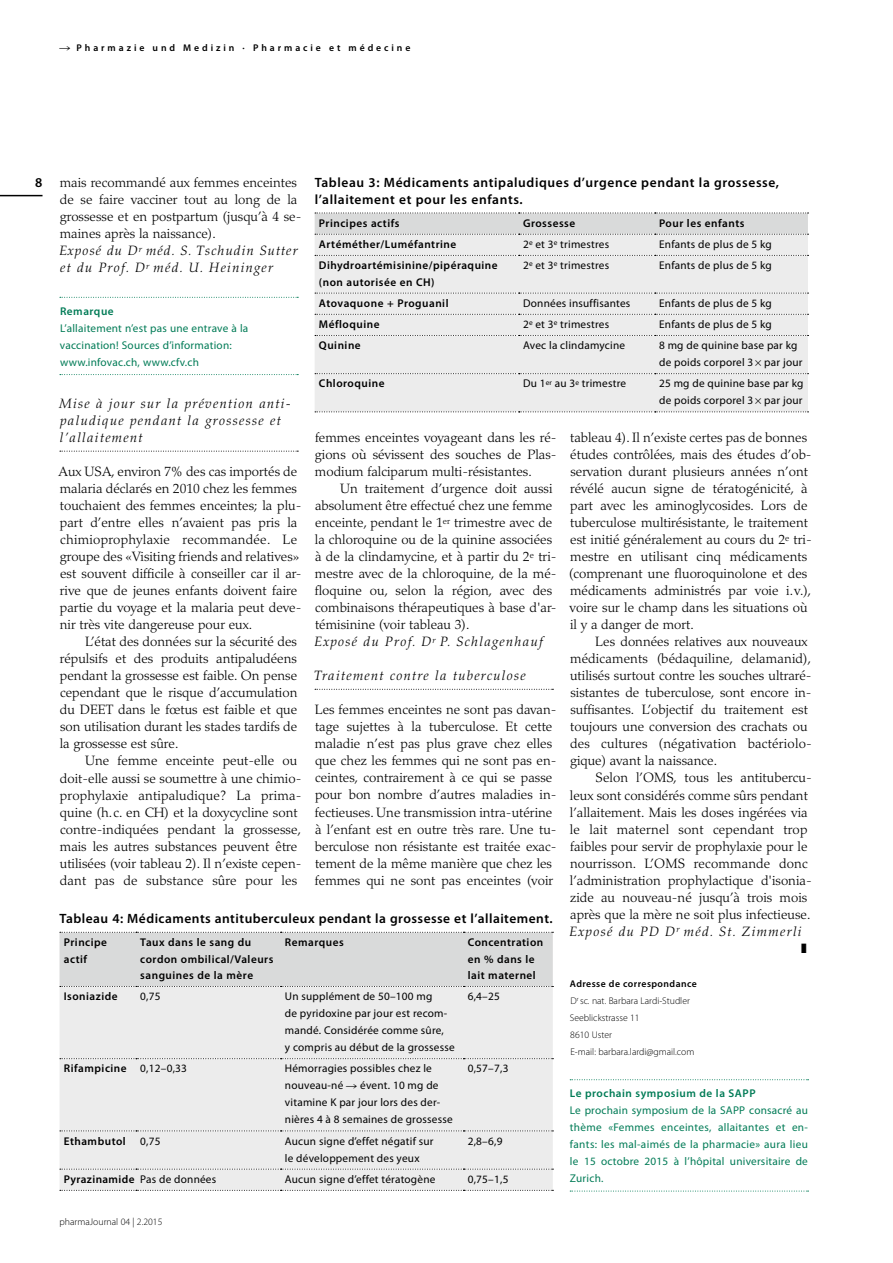
<style>
.page{position:relative;width:893px;height:1263px;background:#fff}
.page>*{position:absolute;margin:0;border:0;box-sizing:border-box;transform-origin:0 0}
.t1{font:300 13.5px/17px "Palatino LT Std";color:#000}
.t2{font:600 13.5px/17px "Myriad Pro";letter-spacing:.04em;color:#000}
.t3{font:italic 300 13.5px/17px "Palatino LT Std";letter-spacing:.1em;color:#000}
.t4{font:11.25px/17px "Myriad Pro";letter-spacing:.02em;color:#000}
.t5{font:600 11.25px/16.5px "Myriad Pro";letter-spacing:.045em;color:#000}
.t6{font:11.25px/17px "Myriad Pro";letter-spacing:.02em;color:#007b56}
.t7{font:600 11.25px "Myriad Pro";letter-spacing:.045em;color:#007b56}
.t8{font:300 9.75px/17px "Myriad Pro";color:#000}
.t9{font:600 9.75px "Myriad Pro";letter-spacing:.3em;color:#000}
.s1{font-style:italic}
.s2{font-weight:400}
.s3{font-weight:600}
</style>
<div class="page">
<hr style="left:0;top:195px;width:43px;height:1px;background:#000">
<svg style="left:60px;top:297px;width:238px;height:1px"></svg>
<svg style="left:60px;top:374px;width:238px;height:1px"></svg>
<svg style="left:60px;top:451px;width:238px;height:1px"></svg>
<svg style="left:315px;top:689px;width:238px;height:1px"></svg>
<div style="left:315px;top:235px;width:493px;height:176px;background:#ececec"></div>
<svg style="left:315px;top:255px;width:493px;height:1px"></svg>
<svg style="left:315px;top:293px;width:493px;height:1px"></svg>
<svg style="left:315px;top:314px;width:493px;height:1px"></svg>
<svg style="left:315px;top:335px;width:493px;height:1px"></svg>
<svg style="left:315px;top:373px;width:493px;height:1px"></svg>
<svg style="left:315px;top:411px;width:493px;height:1px"></svg>
<svg style="left:315px;top:213px;width:493px;height:22px;background:#d6d7d7"></svg>
<div style="left:60px;top:987px;width:493px;height:203px;background:#ececec"></div>
<svg style="left:60px;top:1058px;width:493px;height:1px"></svg>
<svg style="left:60px;top:1130px;width:493px;height:1px"></svg>
<svg style="left:60px;top:1169px;width:493px;height:1px"></svg>
<svg style="left:60px;top:1190px;width:493px;height:1px"></svg>
<div style="left:60px;top:932px;width:493px;height:55px;background:#d9dada"></div>
<svg style="left:570px;top:1079px;width:238px;height:1px"></svg>
<svg style="left:570px;top:1191px;width:238px;height:1px"></svg>
<svg style="left:755px;top:360px;width:6px;height:6px"></svg>
<svg style="left:755px;top:399px;width:6px;height:5px"></svg>
<p class="t9" style="left:60px;top:42px;width:352px">→ Pharmazie und Medizin · Pharmacie et médecine</p>
<p class="t2" style="left:35px;top:174px;width:9px">8</p>
<p class="t1" style="left:59px;top:174px;width:244px">mais recommandé aux femmes enceintes de se faire vacciner tout au long de la grossesse et en postpartum (jusqu’à 4 se&shy;maines après la naissance).<br><span class="s1">Exposé du D</span><sup>r</sup> <span class="s1">méd. S. Tschudin Sutter et du Prof. D</span><sup>r</sup> <span class="s1">méd. U. Heininger</span></p>
<p class="t7" style="left:60px;top:305px;width:55px">Remarque</p>
<p class="t6" style="left:60px;top:320px;width:190px">L’allaitement n’est pas une entrave à la vaccination! Sources d’information: www.infovac.ch, www.cfv.ch</p>
<p class="t3" style="left:59px;top:395px;width:233px">Mise à jour sur la prévention anti&shy;paludique pendant la grossesse et l’allaitement</p>
<p class="t1" style="left:59px;top:463px;width:244px">Aux USA, environ 7% des cas importés de malaria déclarés en 2010 chez les femmes touchaient des femmes enceintes; la plu&shy;part d’entre elles n’avaient pas pris la chimioprophylaxie recommandée. Le groupe des «Visiting friends and relatives» est souvent difficile à conseiller car il ar&shy;rive que de jeunes enfants doivent faire partie du voyage et la malaria peut deve&shy;nir très vite dangereuse pour eux.</p>
<p class="t1" style="left:60px;top:634px;width:239px;text-align:justify;text-indent:25px">L’état des données sur la sécurité des répulsifs et des produits antipaludéens pendant la grossesse est faible. On pense cependant que le risque d’accumulation du DEET dans le fœtus est faible et que son utilisation durant les stades tardifs de la grossesse est sûre.</p>
<p class="t1" style="left:60px;top:753px;width:243px;text-indent:25px">Une femme enceinte peut-elle ou doit-elle aussi se soumettre à une chimio&shy;prophylaxie antipaludique? La prima&shy;quine (h.c. en CH) et la doxycycline sont contre-indiquées pendant la grossesse, mais les autres substances peuvent être utilisées (voir tableau 2). Il n’existe cepen&shy;dant pas de substance sûre pour les</p>
<p class="t2" style="left:315px;top:174px;width:466px">Tableau 3: Médicaments antipaludiques d’urgence pendant la grossesse, l’allaitement et pour les enfants.</p>
<p class="t5" style="left:319px;top:215px;width:82px">Principes actifs</p>
<p class="t5" style="left:523px;top:215px;width:54px">Grossesse</p>
<p class="t5" style="left:659px;top:215px;width:87px">Pour les enfants</p>
<p class="t5" style="left:319px;top:236px;width:139px">Artéméther/Luméfantrine</p>
<p class="t4" style="left:523px;top:236px;width:88px">2<sup>e</sup> et 3<sup>e</sup> trimestres</p>
<p class="t4" style="left:659px;top:236px;width:114px">Enfants de plus de 5 kg</p>
<p class="t5" style="left:319px;top:257px;width:180px">Dihydroartémisinine/pipéraquine (non autorisée en CH)</p>
<p class="t4" style="left:523px;top:257px;width:88px">2<sup>e</sup> et 3<sup>e</sup> trimestres</p>
<p class="t4" style="left:659px;top:257px;width:114px">Enfants de plus de 5 kg</p>
<p class="t5" style="left:319px;top:295px;width:131px">Atovaquone + Proguanil</p>
<p class="t4" style="left:523px;top:295px;width:109px">Données insuffisantes</p>
<p class="t4" style="left:659px;top:295px;width:114px">Enfants de plus de 5 kg</p>
<p class="t5" style="left:319px;top:316px;width:62px">Méfloquine</p>
<p class="t4" style="left:523px;top:316px;width:88px">2<sup>e</sup> et 3<sup>e</sup> trimestres</p>
<p class="t4" style="left:659px;top:316px;width:114px">Enfants de plus de 5 kg</p>
<p class="t5" style="left:319px;top:337px;width:43px">Quinine</p>
<p class="t4" style="left:523px;top:337px;width:104px">Avec la clindamycine</p>
<p class="t4" style="left:659px;top:337px;width:145px">8 mg de quinine base par kg de poids corporel 3 par jour</p>
<p class="t5" style="left:319px;top:376px;width:67px">Chloroquine</p>
<p class="t4" style="left:523px;top:375px;width:105px">Du 1<sup>er</sup> au 3<sup>e</sup> trimestre</p>
<p class="t4" style="left:659px;top:375px;width:146px">25 mg de quinine base par kg de poids corporel 3 par jour</p>
<p class="t1" style="left:569px;top:429px;width:244px">tableau 4). Il n’existe certes pas de bonnes études contrôlées, mais des études d’ob&shy;servation durant plusieurs années n’ont révélé aucun signe de tératogénicité, à part avec les aminoglycosides. Lors de tuberculose multirésistante, le traitement est initié généralement au cours du 2<sup>e</sup> tri&shy;mestre en utilisant cinq médicaments (comprenant une fluoroquinolone et des médicaments administrés par voie i.v.), voire sur le champ dans les situations où il y a danger de mort.</p>
<p class="t1" style="left:570px;top:633px;width:243px;text-indent:25px">Les données relatives aux nouveaux médicaments (bédaquiline, delamanid), utilisés surtout contre les souches ultraré&shy;sistantes de tuberculose, sont encore in&shy;suffisantes. L’objectif du traitement est toujours une conversion des crachats ou des cultures (négativation bactériolo&shy;gique) avant la naissance.</p>
<p class="t1" style="left:570px;top:770px;width:244px;text-indent:26px">Selon l’OMS, tous les antitubercu&shy;leux sont considérés comme sûrs pendant l’allaitement. Mais les doses ingérées via le lait maternel sont cependant trop faibles pour servir de prophylaxie pour le nourrisson. L’OMS recommande donc l’administration prophylactique d'isonia&shy;zide au nouveau-né jusqu’à trois mois après que la mère ne soit plus infectieuse.<br><span class="s1">Exposé du PD D</span><sup>r</sup> <span class="s1">méd. St. Zimmerli</span></p>
<p class="t1" style="left:315px;top:429px;width:243px;text-align:justify">femmes enceintes voyageant dans les ré&shy;gions où sévissent des souches de Plas&shy;modium falciparum multi-résistantes.</p>
<p class="t1" style="left:314px;top:480px;width:244px;text-indent:26px">Un traitement d’urgence doit aussi absolument être effectué chez une femme enceinte, pendant le 1<sup>er</sup> trimestre avec de la chloroquine ou de la quinine associées à de la clindamycine, et à partir du 2<sup>e</sup> tri&shy;mestre avec de la chloroquine, de la mé&shy;floquine ou, selon la région, avec des combinaisons thérapeutiques à base d'ar&shy;témisinine (voir tableau 3).<br><span class="s1">Exposé du Prof. D</span><sup>r</sup> <span class="s1">P. Schlagenhauf</span></p>
<p class="t3" style="left:314px;top:668px;width:213px">Traitement contre la tuberculose</p>
<p class="t1" style="left:315px;top:702px;width:243px">Les femmes enceintes ne sont pas davan&shy;tage sujettes à la tuberculose. Et cette maladie n’est pas plus grave chez elles que chez les femmes qui ne sont pas en&shy;ceintes, contrairement à ce qui se passe pour bon nombre d’autres maladies in&shy;fectieuses. Une transmission intra-utérine à l’enfant est en outre très rare. Une tu&shy;berculose non résistante est traitée exac&shy;tement de la même manière que chez les femmes qui ne sont pas enceintes (voir</p>
<p class="t2" style="left:60px;top:910px;width:495px">Tableau 4: Médicaments antituberculeux pendant la grossesse et l’allaitement.</p>
<p class="t5" style="left:64px;top:934px;width:45px">Principe actif</p>
<p class="t5" style="left:140px;top:934px;width:135px">Taux dans le sang du cordon ombilical/Valeurs sanguines de la mère</p>
<p class="t5" style="left:285px;top:934px;width:60px">Remarques</p>
<p class="t5" style="left:468px;top:934px;width:77px">Concentration en % dans le lait maternel</p>
<p class="t5" style="left:64px;top:988px;width:55px">Isoniazide</p>
<p class="t4" style="left:140px;top:988px;width:22px">0,75</p>
<p class="t4" style="left:285px;top:988px;width:171px">Un supplément de 50–100 mg<br>de pyridoxine par jour est recom&shy;mandé. Considérée comme sûre,<br>y compris au début de la grossesse</p>
<p class="t4" style="left:468px;top:988px;width:34px">6,4–25</p>
<p class="t5" style="left:64px;top:1061px;width:125px">Rifampicine <span class="s2">0,12–0,33</span></p>
<p class="t4" style="left:285px;top:1060px;width:169px">Hémorragies possibles chez le nouveau-né → évent. 10 mg de vitamine K par jour lors des der&shy;nières 4 à 8 semaines de grossesse</p>
<p class="t4" style="left:468px;top:1060px;width:42px">0,57–7,3</p>
<p class="t5" style="left:64px;top:1133px;width:64px">Ethambutol</p>
<p class="t4" style="left:140px;top:1133px;width:22px">0,75</p>
<p class="t4" style="left:285px;top:1133px;width:150px">Aucun signe d’effet négatif sur le développement des yeux</p>
<p class="t4" style="left:468px;top:1133px;width:36px">2,8–6,9</p>
<p class="t5" style="left:64px;top:1171px;width:154px">Pyrazinamide <span class="s2">Pas de données</span></p>
<p class="t4" style="left:285px;top:1171px;width:152px">Aucun signe d’effet tératogène</p>
<p class="t4" style="left:468px;top:1171px;width:42px">0,75–1,5</p>
<p class="t8" style="left:570px;top:975px;width:129px"><span class="s3">Adresse de correspondance<br></span>D<sup>r</sup> sc. nat. Barbara Lardi-Studler<br>Seeblickstrasse 11<br>8610 Uster<br>E-mail: barbara.lardi@gmail.com</p>
<p class="t7" style="left:570px;top:1087px;width:187px">Le prochain symposium de la SAPP</p>
<p class="t6" style="left:570px;top:1102px;width:240px;text-align:justify">Le prochain symposium de la SAPP consacré au thème «Femmes enceintes, allaitantes et en&shy;fants: les mal-aimés de la pharmacie» aura lieu le 15 octobre 2015 à l’hôpital universitaire de Zurich.</p>
<p class="t8" style="left:60px;top:1213px;width:104px">pharmaJournal 04 | 2.2015</p>
</div>
